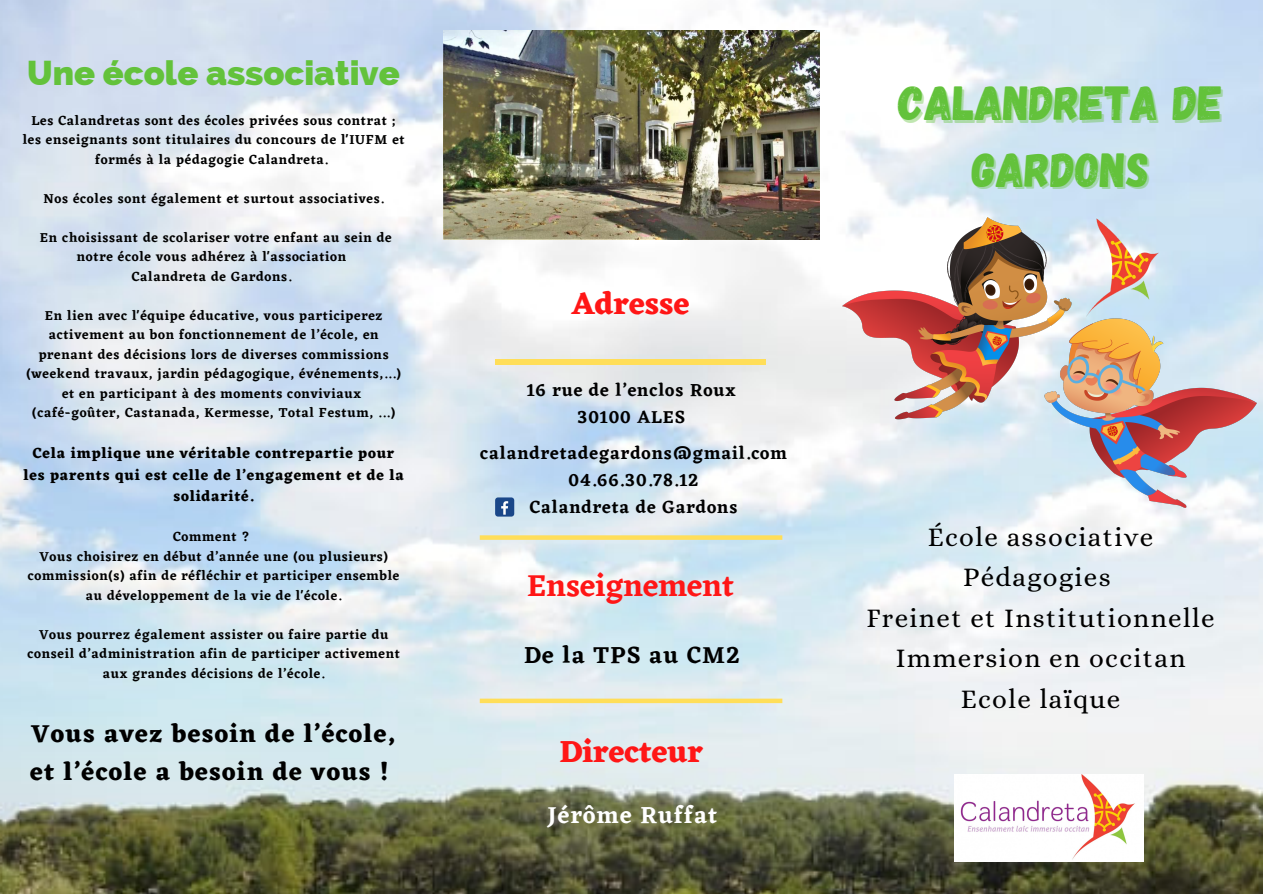
<style>
.page{position:relative;width:1263px;height:894px;background:#fff}
.page>*{position:absolute;margin:0;border:0;box-sizing:border-box;transform-origin:0 0}
.t1{font:47.85px/66.3px "Gagalin";color:#63c23b;text-align:center}
.t2{font:800 34.5px "Raleway";color:#63c23b}
.t3{font:700 31.5px "Eczar";color:#ff1616}
.t4{font:600 31.5px "Eczar";color:#ff1616}
.t5{font:27px/40.5px "Alice";letter-spacing:.05em;color:#000;text-align:center}
.t6{font:700 25.5px/37.5px "Eczar";letter-spacing:.05em;color:#000}
.t7{font:600 24px "Eczar";letter-spacing:.05em;color:#000}
.t8{font:600 24px "Eczar";letter-spacing:.05em;color:#fff}
.t9{font:600 18px/27px "Eczar";letter-spacing:.05em;color:#000;text-align:center}
.t10{font:700 15px/21.8px "Eczar";letter-spacing:.05em;color:#000;text-align:center}
.t11{font:600 13.5px/19.5px "Eczar";letter-spacing:.05em;color:#000;text-align:center}
</style>
<div class="page">
<img style="left:0;top:0;width:1263px;height:893px">
<div style="left:495px;top:359px;width:270px;height:5px;background:#ffde59"></div>
<svg style="left:480px;top:535px;width:302px;height:4px"></svg>
<div style="left:480px;top:698px;width:302px;height:5px;background:#ffde59"></div>
<img style="left:444px;top:31px;width:375px;height:208px">
<div style="left:495px;top:497px;width:19px;height:19px;background:#1a4789;border-radius:3px"></div>
<svg style="left:501px;top:501px;width:7px;height:13px"></svg>
<img style="left:843px;top:218px;width:413px;height:289px">
<img style="left:955px;top:774px;width:189px;height:87px">
<img style="left:986px;top:225px;width:17px;height:17px;border-radius:50%">
<svg style="left:992px;top:335px;width:10px;height:11px"></svg>
<svg style="left:1107px;top:425px;width:11px;height:11px"></svg>
<img style="left:1061px;top:218px;width:110px;height:99px">
<h2 class="t2" style="left:27px;top:52px;width:374px">Une école associative</h2>
<p class="t11" style="left:23px;top:110px;width:384px">Les Calandretas sont des écoles privées sous contrat ; les enseignants sont titulaires du concours de l'IUFM et formés à la pédagogie Calandreta.</p>
<p class="t11" style="left:43px;top:188px;width:342px">Nos écoles sont également et surtout associatives.</p>
<p class="t11" style="left:40px;top:227px;width:353px">En choisissant de scolariser votre enfant au sein de</p>
<p class="t11" style="left:77px;top:247px;width:271px">notre école vous adhérez à l'association</p>
<p class="t11" style="left:132px;top:266px;width:161px">Calandreta de Gardons.</p>
<p class="t11" style="left:26px;top:305px;width:376px">En lien avec l'équipe éducative, vous participerez activement au bon fonctionnement de l’école, en prenant des décisions lors de diverses commissions (weekend travaux, jardin pédagogique, événements,...) et en participant à des moments conviviaux (café-goûter, Castanada, Kermesse, Total Festum, ...)</p>
<p class="t10" style="left:23px;top:441px;width:382px">Cela implique une véritable contrepartie pour les parents qui est celle de l’engagement et de la solidarité.</p>
<p class="t11" style="left:28px;top:526px;width:373px">Comment ?<br>Vous choisirez en début d’année une (ou plusieurs) commission(s) afin de réfléchir et participer ensemble au développement de la vie de l'école.</p>
<p class="t11" style="left:27px;top:624px;width:374px">Vous pourrez également assister ou faire partie du conseil d’administration afin de participer activement aux grandes décisions de l’école.</p>
<h3 class="t6" style="left:30px;top:714px;width:367px">Vous avez besoin de l’école, et l’école a besoin de vous !</h3>
<h3 class="t3" style="left:572px;top:285px;width:119px">Adresse</h3>
<h3 class="t9" style="left:527px;top:376px;width:210px">16 rue de l’enclos Roux<br>30100 ALES</h3>
<h3 class="t9" style="left:480px;top:439px;width:308px">calandretadegardons@gmail.com<br>04.66.30.78.12<br>Calandreta de Gardons</h3>
<h3 class="t4" style="left:527px;top:567px;width:209px">Enseignement</h3>
<h3 class="t7" style="left:524px;top:640px;width:218px">De la TPS au CM2</h3>
<h3 class="t3" style="left:559px;top:732px;width:145px">Directeur</h3>
<h3 class="t8" style="left:547px;top:800px;width:171px">Jérôme Ruffat</h3>
<h1 class="t1" style="left:898px;top:68px;width:326px">CALANDRETA DE<br>GARDONS</h1>
<h3 class="t5" style="left:866px;top:516px;width:350px">École associative<br>Pédagogies<br>Freinet et Institutionnelle<br>Immersion en occitan<br>Ecole laïque</h3>
</div>
